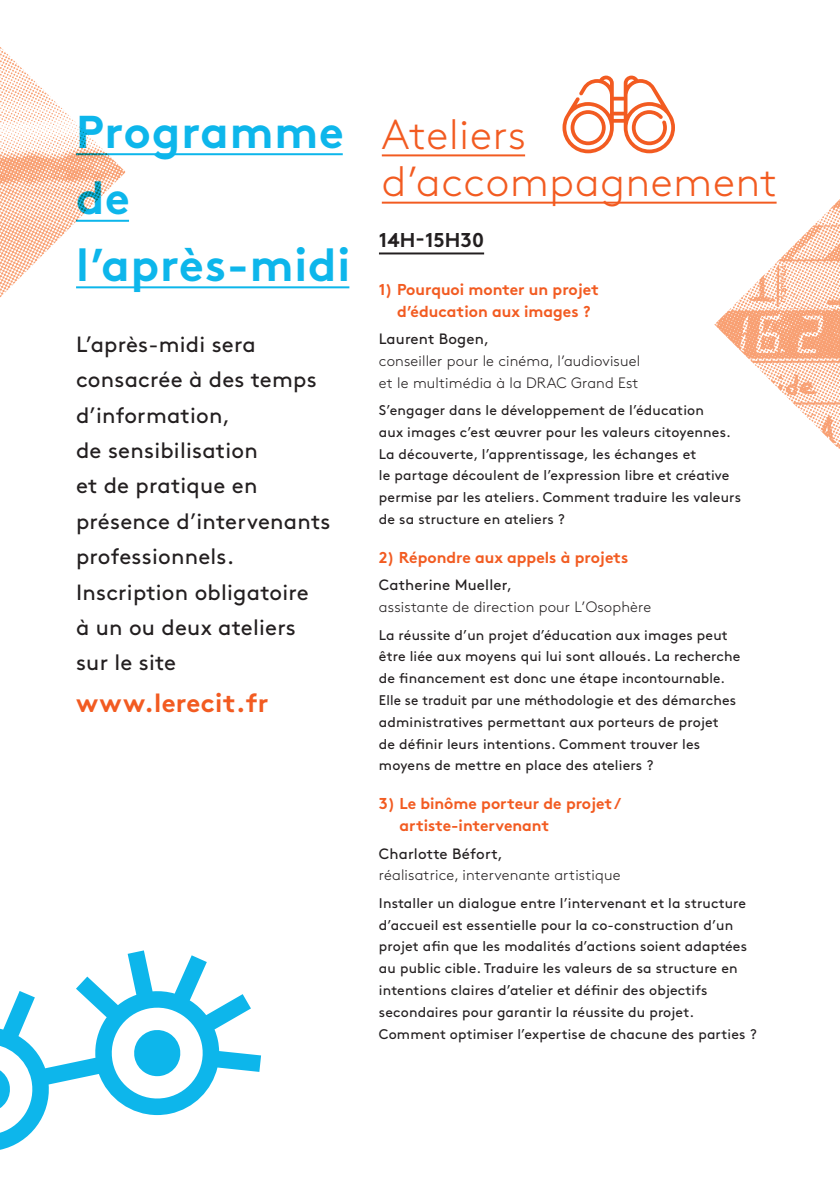
<style>
.page{position:relative;width:840px;height:1191px;background:#fff}
.page>*{position:absolute;margin:0;border:0;box-sizing:border-box;transform-origin:0 0}
.t1{font:700 46px/66.6px "Brown Pro";letter-spacing:.02em;color:#0db6eb}
.t2{font:300 42px/47.2px "Brown Pro";letter-spacing:.02em;color:#f25b21}
.t3{font:700 26px "Brown Pro";letter-spacing:.01em;color:#f25b21}
.t4{font:22px/35.4px "Brown Pro";letter-spacing:.01em;color:#231f20}
.t5{font:700 20px "Brown Pro";color:#231f20}
.t6{font:700 15.8px/21.8px "Brown Pro";color:#f25b21}
.t7{font:300 15px/21.8px "Brown Pro";letter-spacing:.01em;color:#231f20}
.t8{font:15px "Brown Pro";letter-spacing:.01em;color:#231f20}
.t9{font:14px/21.8px "Brown Pro";letter-spacing:.01em;color:#231f20}
</style>
<div class="page">
<hr style="left:381px;top:154px;width:144px;height:2px;background:#f25b21">
<hr style="left:381px;top:202px;width:395px;height:2px;background:#f25b21">
<hr style="left:76px;top:153px;width:266px;height:2px;background:#0db6eb">
<hr style="left:76px;top:220px;width:53px;height:2px;background:#0db6eb">
<hr style="left:76px;top:286px;width:273px;height:2px;background:#0db6eb">
<hr style="left:379px;top:252px;width:105px;height:2px;background:#231f20">
<svg style="left:0;top:950px;width:261px;height:200px"></svg>
<svg style="left:133px;top:1029px;width:48px;height:47px"></svg>
<img style="left:0;top:47px;width:126px;height:251px">
<img style="left:714px;top:200px;width:125px;height:249px">
<img style="left:839px;top:199px;width:1px;height:48px">
<svg style="left:562px;top:76px;width:112px;height:77px"></svg>
<h1 class="t1" style="left:76px;top:93px;width:275px">Programme de l’après-midi</h1>
<h3 class="t4" style="left:76px;top:325px;width:256px">L’après-midi sera consacrée à des temps d’information,<br>de sensibilisation<br>et de pratique en présence d’intervenants professionnels.<br>Inscription obligatoire<br>à un ou deux ateliers sur le site</h3>
<h3 class="t3" style="left:76px;top:681px;width:194px">www.lerecit.fr</h3>
<h2 class="t2" style="left:381px;top:108px;width:397px">Ateliers d’accompagnement</h2>
<h3 class="t5" style="left:379px;top:224px;width:107px">14H-15H30</h3>
<p class="t6" style="left:397px;top:277px;width:203px;text-indent:-18px">1) Pourquoi monter un projet d’éducation aux images ?</p>
<p class="t8" style="left:379px;top:327px;width:112px">Laurent Bogen,</p>
<p class="t7" style="left:379px;top:349px;width:262px">conseiller pour le cinéma, l’audiovisuel et le multimédia à la DRAC Grand Est</p>
<p class="t9" style="left:379px;top:398px;width:363px">S’engager dans le développement de l’éducation<br>aux images c’est œuvrer pour les valeurs citoyennes.<br>La découverte, l’apprentissage, les échanges et<br>le partage découlent de l’expression libre et créative permise par les ateliers. Comment traduire les valeurs de sa structure en ateliers ?</p>
<p class="t6" style="left:379px;top:545px;width:251px">2) Répondre aux appels à projets</p>
<p class="t8" style="left:379px;top:573px;width:135px">Catherine Mueller,</p>
<p class="t7" style="left:379px;top:595px;width:273px">assistante de direction pour L’Osophère</p>
<p class="t9" style="left:379px;top:623px;width:363px">La réussite d’un projet d’éducation aux images peut être liée aux moyens qui lui sont alloués. La recherche de financement est donc une étape incontournable.<br>Elle se traduit par une méthodologie et des démarches administratives permettant aux porteurs de projet<br>de définir leurs intentions. Comment trouver les moyens de mettre en place des ateliers ?</p>
<p class="t6" style="left:399px;top:791px;width:223px;text-indent:-20px">3) Le binôme porteur de projet / artiste-intervenant</p>
<p class="t8" style="left:379px;top:842px;width:125px">Charlotte Béfort,</p>
<p class="t7" style="left:379px;top:863px;width:243px">réalisatrice, intervenante artistique</p>
<p class="t9" style="left:379px;top:891px;width:379px">Installer un dialogue entre l’intervenant et la structure d’accueil est essentielle pour la co-construction d’un projet afin que les modalités d’actions soient adaptées au public cible. Traduire les valeurs de sa structure en intentions claires d’atelier et définir des objectifs secondaires pour garantir la réussite du projet.<br>Comment optimiser l’expertise de chacune des parties ?</p>
</div>
